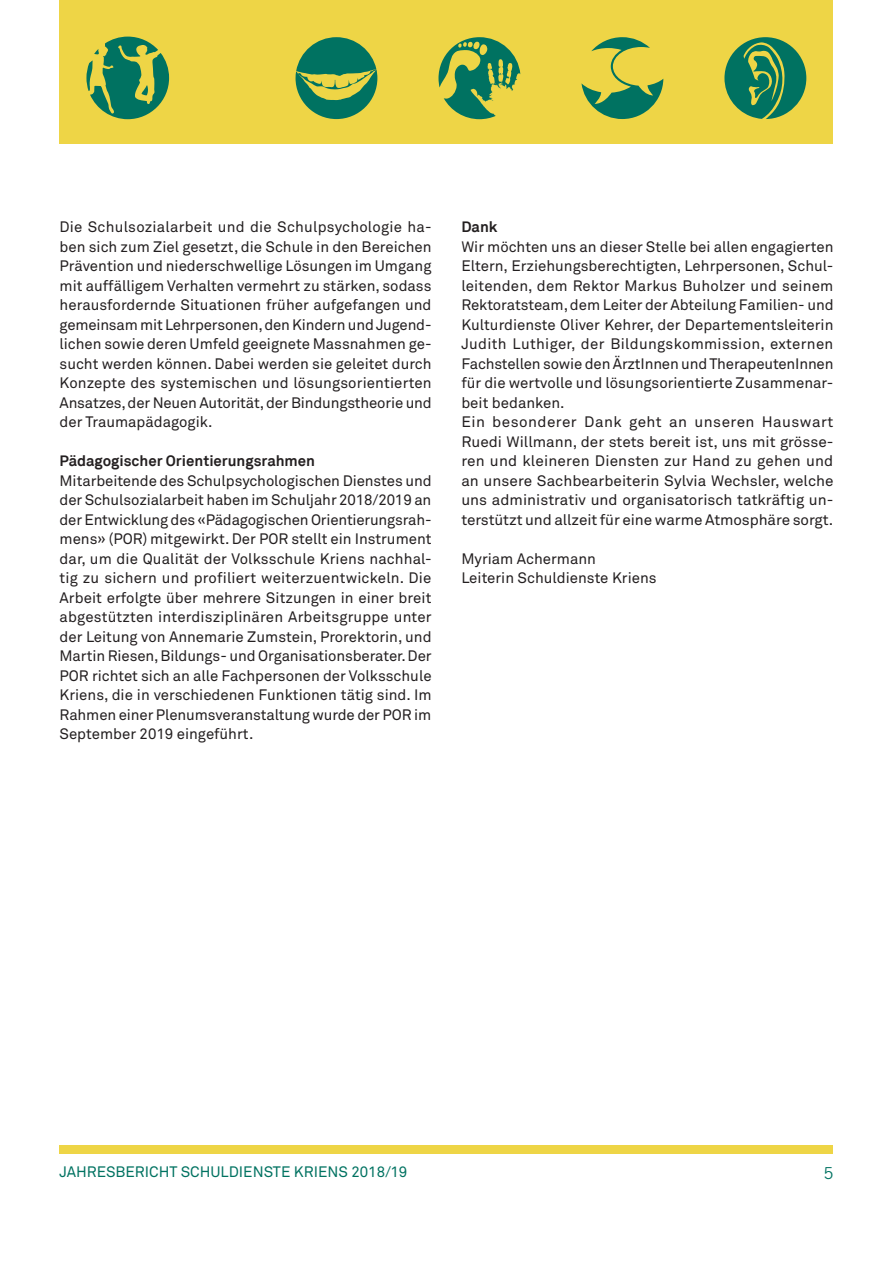
<style>
.page{position:relative;width:893px;height:1263px;background:#fff}
.page>*{position:absolute;margin:0;border:0;box-sizing:border-box;transform-origin:0 0}
.t1{font:16.5px "Trade Gothic LT Std";color:#007261}
.fliesstext_zweispalt{font:15px/19.5px "Akkurat";letter-spacing:-.005em;color:#231f20;text-align:justify}
.t2{font:15px "Akkurat";color:#007261}
.untertitel{font:700 15px "Akkurat";color:#231f20}
</style>
<div class="page">
<div style="left:60px;top:1145px;width:773px;height:9px;background:#eed546"></div>
<div style="left:60px;top:0;width:773px;height:144px;background:#eed546"></div>
<svg style="left:296px;top:37px;width:81px;height:82px"></svg>
<svg style="left:581px;top:37px;width:82px;height:82px"></svg>
<svg style="left:438px;top:37px;width:82px;height:82px"></svg>
<svg style="left:724px;top:37px;width:82px;height:82px"></svg>
<svg style="left:86px;top:37px;width:83px;height:82px"></svg>
<p class="fliesstext_zweispalt" style="left:60px;top:218px;width:374px">Die Schulsozialarbeit und die Schulpsychologie ha&shy;ben sich zum Ziel gesetzt, die Schule in den Bereichen Prävention und niederschwellige Lösungen im Umgang mit auffälligem Verhalten vermehrt zu stärken, sodass herausfordernde Situationen früher aufgefangen und gemeinsam mit Lehrpersonen, den Kindern und Jugend&shy;lichen sowie deren Umfeld geeignete Massnahmen ge&shy;sucht werden können. Dabei werden sie geleitet durch Konzepte des systemischen und lösungsorientierten Ansatzes, der Neuen Autorität, der Bindungstheorie und der Traumapädagogik.</p>
<p class="untertitel" style="left:60px;top:451px;width:257px">Pädagogischer Orientierungsrahmen</p>
<p class="fliesstext_zweispalt" style="left:60px;top:471px;width:374px">Mitarbeitende des Schulpsychologischen Dienstes und der Schulsozialarbeit haben im Schuljahr 2018/2019 an der Entwicklung des «Pädagogischen Orientierungsrah&shy;mens» (POR) mitgewirkt. Der POR stellt ein Instrument dar, um die Qualität der Volksschule Kriens nachhal&shy;tig zu sichern und profiliert weiterzuentwickeln. Die Arbeit erfolgte über mehrere Sitzungen in einer breit abgestützten interdisziplinären Arbeitsgruppe unter der Leitung von Annemarie Zumstein, Prorektorin, und Martin Riesen, Bildungs- und Organisationsberater. Der POR richtet sich an alle Fachpersonen der Volksschule Kriens, die in verschiedenen Funktionen tätig sind. Im Rahmen einer Plenumsveranstaltung wurde der POR im September 2019 eingeführt.</p>
<p class="untertitel" style="left:461px;top:217px;width:38px">Dank</p>
<p class="fliesstext_zweispalt" style="left:461px;top:237px;width:374px">Wir möchten uns an dieser Stelle bei allen engagierten Eltern, Erziehungsberechtigten, Lehrpersonen, Schul&shy;leitenden, dem Rektor Markus Buholzer und seinem Rektoratsteam, dem Leiter der Abteilung Familien- und Kulturdienste Oliver Kehrer, der Departementsleiterin Judith Luthiger, der Bildungskommission, externen Fachstellen sowie den ÄrztInnen und TherapeutenInnen für die wertvolle und lösungsorientierte Zusammenar&shy;beit bedanken.</p>
<p class="fliesstext_zweispalt" style="left:461px;top:413px;width:374px">Ein besonderer Dank geht an unseren Hauswart Ruedi Willmann, der stets bereit ist, uns mit grösse&shy;ren und kleineren Diensten zur Hand zu gehen und an unsere Sachbearbeiterin Sylvia Wechsler, welche uns administrativ und organisatorisch tatkräftig un&shy;terstützt und allzeit für eine warme Atmosphäre sorgt.</p>
<p class="fliesstext_zweispalt" style="left:461px;top:549px;width:136px">Myriam Achermann</p>
<p class="fliesstext_zweispalt" style="left:461px;top:569px;width:197px">Leiterin Schuldienste Kriens</p>
<p class="t2" style="left:60px;top:1163px;width:349px">JAHRESBERICHT SCHULDIENSTE KRIENS 2018/19</p>
<p class="t1" style="left:823px;top:1163px;width:12px">5</p>
</div>
